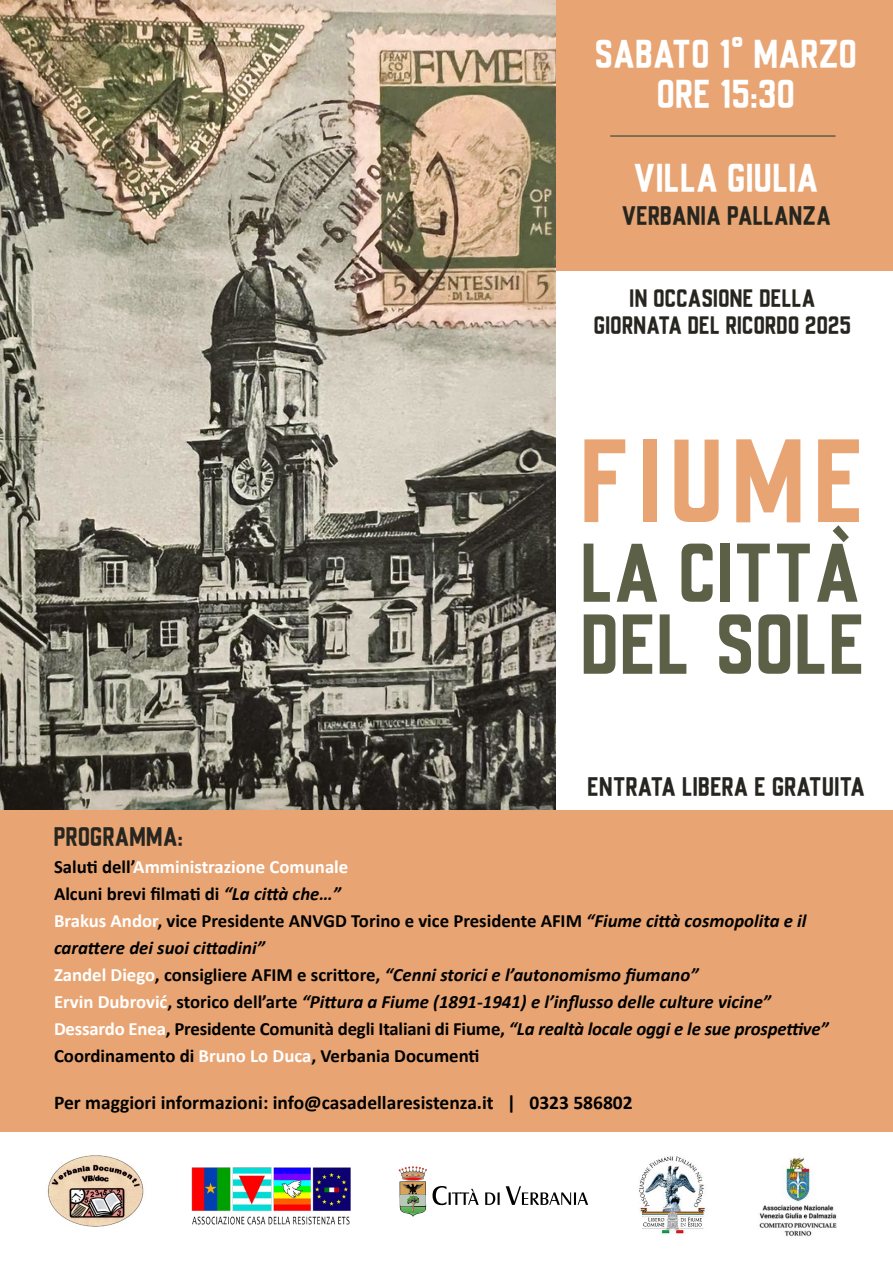
<style>
.page{position:relative;width:893px;height:1263px;background:#fff}
.page>*{position:absolute;margin:0;border:0;box-sizing:border-box;transform-origin:0 0}
.t1{font:106.5px "Universal Knowledge";letter-spacing:.07em;color:#e8a573}
.t2{font:76.5px "Universal Knowledge";color:#5c6047}
.t3{font:75px "Universal Knowledge";color:#5c6047}
.t4{font:36px/40.5px "Universal Knowledge";color:#fff;text-align:center}
.t5{font:24px "Universal Knowledge";color:#26251f}
.t6{font:22.5px/27px "Universal Knowledge";color:#26251f;text-align:center}
.t7{font:700 19.5px "Calibri";color:#000}
.t8{font:700 18.75px/27px "Calibri";color:#000}
.s1{color:#fff}
.s2{font-style:italic}
</style>
<div class="page">
<div style="left:539px;top:0;width:354px;height:270px;background:#e8a573"></div>
<img style="left:0;top:0;width:556px;height:810px">
<div style="left:0;top:810px;width:893px;height:321px;background:#e8a573"></div>
<hr style="left:610px;top:135px;width:226px;height:2px;background:#5c6047">
<img style="left:47px;top:1155px;width:97px;height:72px">
<svg style="left:399px;top:1166px;width:28px;height:51px"></svg>
<svg style="left:433px;top:1186px;width:46px;height:19px"></svg>
<svg style="left:485px;top:1192px;width:15px;height:13px"></svg>
<svg style="left:506px;top:1186px;width:82px;height:19px"></svg>
<img style="left:191px;top:1167px;width:160px;height:58px">
<img style="left:639px;top:1156px;width:66px;height:78px">
<img style="left:759px;top:1157px;width:78px;height:80px">
<h3 class="t4" style="left:596px;top:32px;width:264px">SABATO 1° MARZO<br>ORE 15:30</h3>
<h3 class="t4" style="left:634px;top:157px;width:187px">VILLA GIULIA</h3>
<p class="t5" style="left:622px;top:200px;width:211px">VERBANIA PALLANZA</p>
<p class="t6" style="left:594px;top:284px;width:259px">IN OCCASIONE DELLA<br>GIORNATA DEL RICORDO 2025</p>
<h1 class="t1" style="left:582px;top:413px;width:286px">FIUME</h1>
<h3 class="t3" style="left:582px;top:525px;width:286px">LA CITTÀ</h3>
<h2 class="t2" style="left:582px;top:595px;width:286px">DEL SOLE</h2>
<p class="t5" style="left:588px;top:771px;width:279px">ENTRATA LIBERA E GRATUITA</p>
<p class="t5" style="left:54px;top:821px;width:131px">PROGRAMMA:</p>
<p class="t8" style="left:54px;top:853px;width:776px">Saluti dell’<span class="s1">Amministrazione Comunale<br></span>Alcuni brevi filmati di <span class="s2">“La città che…”<br></span><span class="s1">Brakus Andor</span>, vice Presidente ANVGD Torino e vice Presidente AFIM <span class="s2">“Fiume città cosmopolita e il carattere dei suoi cittadini”<br></span><span class="s1">Zandel Diego</span>, consigliere AFIM e scrittore, <span class="s2">“Cenni storici e l’autonomismo fiumano”<br></span><span class="s1">Ervin Dubrović</span>, storico dell’arte <span class="s2">“Pittura a Fiume (1891-1941) e l’influsso delle culture vicine” </span><span class="s1">Dessardo Enea</span>, Presidente Comunità degli Italiani di Fiume, <span class="s2">“La realtà locale oggi e le sue prospettive” </span>Coordinamento di <span class="s1">Bruno Lo Duca</span>, Verbania Documenti</p>
<p class="t7" style="left:54px;top:1088px;width:580px">Per maggiori informazioni: info@casadellaresistenza.it | 0323 586802</p>
</div>
